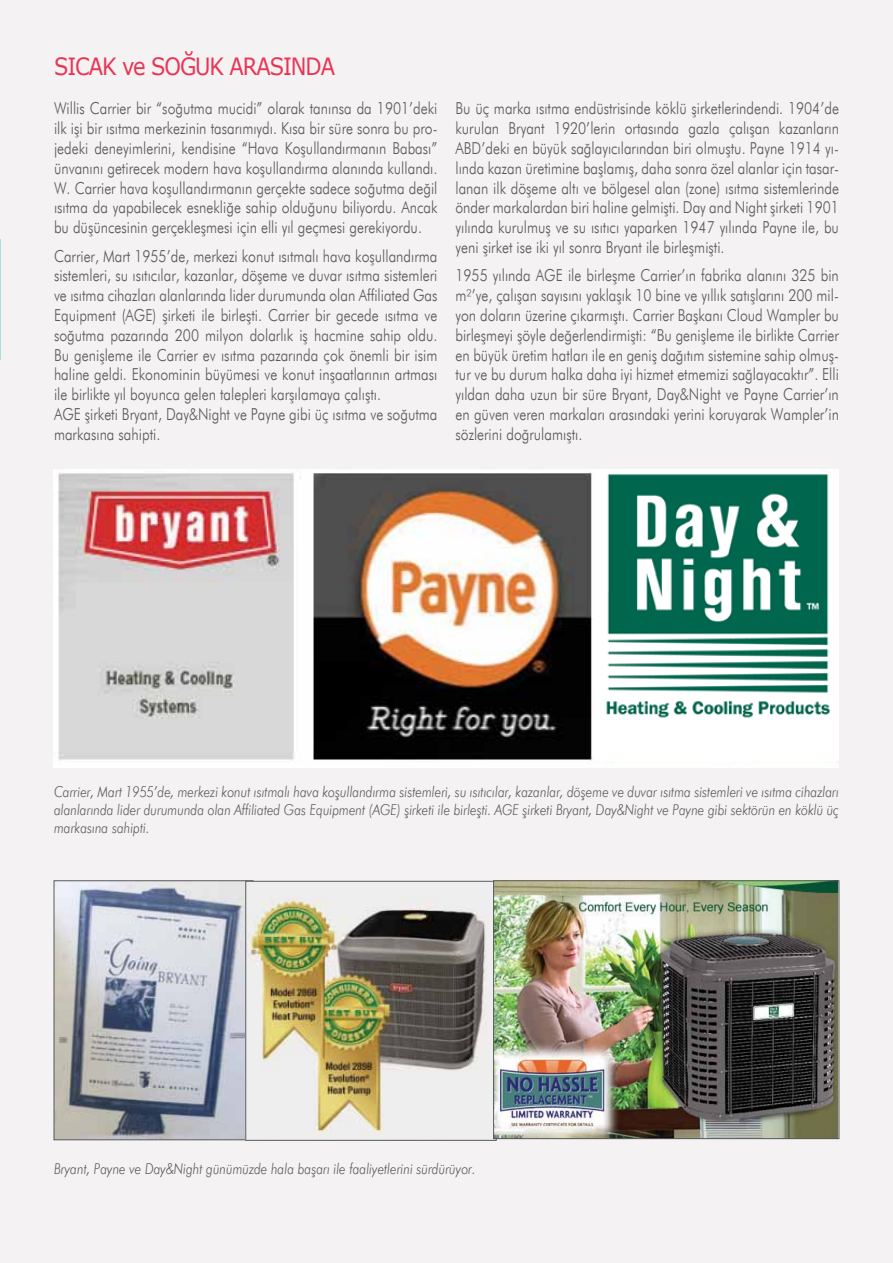
<style>
.page{position:relative;width:893px;height:1263px;background:#f4f2f3}
.page>*{position:absolute;margin:0;border:0;box-sizing:border-box;transform-origin:0 0}
.t1{font:23.7px "Verdana";letter-spacing:-.05em;color:#e83555;scale:.89 1}
.t2{font:300 16.5px/19.8px "Futura BT";color:#58595b;text-align:justify;scale:.85 1}
.t3{font:italic 300 15px/18px "Futura BT";color:#58595b;text-align:justify;scale:.85 1}
</style>
<div class="page">
<hr style="left:0;top:240px;width:1px;height:120px;background:#62cfd4">
<img style="left:54px;top:469px;width:785px;height:299px">
<img style="left:56px;top:882px;width:190px;height:256px">
<div style="left:54px;top:880px;width:199px;height:260px;border:1px solid #58595b"></div>
<img style="left:248px;top:883px;width:238px;height:255px">
<div style="left:246px;top:881px;width:250px;height:259px;border:1px solid #58595b"></div>
<img style="left:495px;top:882px;width:342px;height:255px">
<div style="left:493px;top:880px;width:346px;height:259px;border:1px solid #58595b"></div>
<div style="left:595px;top:469px;width:244px;height:292px;background:#fff"></div>
<img style="left:606px;top:474px;width:225px;height:244px">
<h1 class="t1" style="left:54px;top:51px;width:317px">SICAK ve SOĞUK ARASINDA</h1>
<p class="t2" style="left:54px;top:98px;width:453px">Willis Carrier bir “soğutma mucidi” olarak tanınsa da 1901’deki ilk işi bir ısıtma merkezinin tasarımıydı. Kısa bir süre sonra bu pro&shy;jedeki deneyimlerini, kendisine “Hava Koşullandırmanın Babası” ünvanını getirecek modern hava koşullandırma alanında kullandı.<br>W. Carrier hava koşullandırmanın gerçekte sadece soğutma değil ısıtma da yapabilecek esnekliğe sahip olduğunu biliyordu. Ancak bu düşüncesinin gerçekleşmesi için elli yıl geçmesi gerekiyordu.</p>
<p class="t2" style="left:54px;top:246px;width:453px;text-align:left">Carrier, Mart 1955’de, merkezi konut ısıtmalı hava koşullandırma sistemleri, su ısıtıcılar, kazanlar, döşeme ve duvar ısıtma sistemleri ve ısıtma cihazları alanlarında lider durumunda olan Affiliated Gas Equipment (AGE) şirketi ile birleşti. Carrier bir gecede ısıtma ve soğutma pazarında 200 milyon dolarlık iş hacmine sahip oldu.<br>Bu genişleme ile Carrier ev ısıtma pazarında çok önemli bir isim haline geldi. Ekonominin büyümesi ve konut inşaatlarının artması ile birlikte yıl boyunca gelen talepleri karşılamaya çalıştı.<br>AGE şirketi Bryant, Day&amp;Night ve Payne gibi üç ısıtma ve soğutma markasına sahipti.</p>
<p class="t2" style="left:455px;top:98px;width:453px">Bu üç marka ısıtma endüstrisinde köklü şirketlerindendi. 1904’de kurulan Bryant 1920’lerin ortasında gazla çalışan kazanların ABD’deki en büyük sağlayıcılarından biri olmuştu. Payne 1914 yı&shy;lında kazan üretimine başlamış, daha sonra özel alanlar için tasar&shy;lanan ilk döşeme altı ve bölgesel alan (zone) ısıtma sistemlerinde önder markalardan biri haline gelmişti. Day and Night şirketi 1901 yılında kurulmuş ve su ısıtıcı yaparken 1947 yılında Payne ile, bu yeni şirket ise iki yıl sonra Bryant ile birleşmişti.</p>
<p class="t2" style="left:455px;top:265px;width:453px">1955 yılında AGE ile birleşme Carrier’ın fabrika alanını 325 bin m²’ye, çalışan sayısını yaklaşık 10 bine ve yıllık satışlarını 200 mil&shy;yon doların üzerine çıkarmıştı. Carrier Başkanı Cloud Wampler bu birleşmeyi şöyle değerlendirmişti: “Bu genişleme ile birlikte Carrier en büyük üretim hatları ile en geniş dağıtım sistemine sahip olmuş&shy;tur ve bu durum halka daha iyi hizmet etmemizi sağlayacaktır”. Elli yıldan daha uzun bir süre Bryant, Day&amp;Night ve Payne Carrier’ın en güven veren markaları arasındaki yerini koruyarak Wampler’in sözlerini doğrulamıştı.</p>
<p class="t3" style="left:54px;top:783px;width:925px">Carrier, Mart 1955’de, merkezi konut ısıtmalı hava koşullandırma sistemleri, su ısıtıcılar, kazanlar, döşeme ve duvar ısıtma sistemleri ve ısıtma cihazları alanlarında lider durumunda olan Affiliated Gas Equipment (AGE) şirketi ile birleşti. AGE şirketi Bryant, Day&amp;Night ve Payne gibi sektörün en köklü üç markasına sahipti.</p>
<p class="t3" style="left:54px;top:1160px;width:498px">Bryant, Payne ve Day&amp;Night günümüzde hala başarı ile faaliyetlerini sürdürüyor.</p>
</div>
